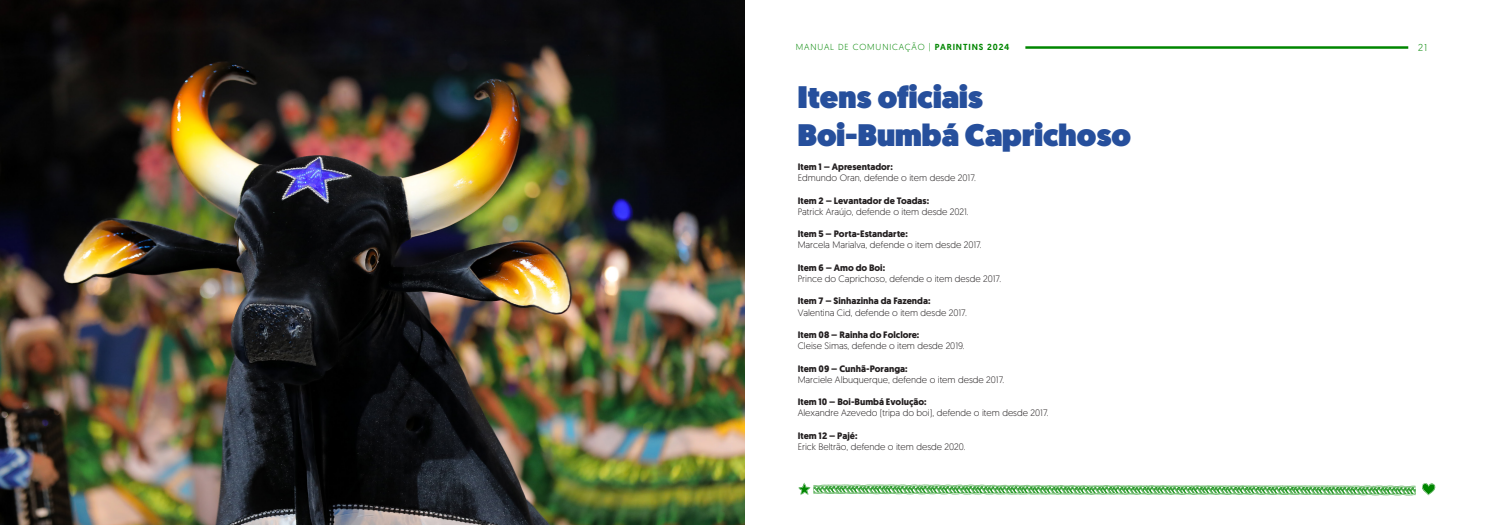
<style>
.page{position:relative;width:1489px;height:525px;background:#fff}
.page>*{position:absolute;margin:0;border:0;box-sizing:border-box;transform-origin:0 0}
.t1{font:900 31.12px "Geomanist";color:#264f9c}
.t2{font:300 10px "Geomanist";color:#008600}
.t3{font:300 9.38px "Geomanist";color:#231f20}
.t4{font:700 9.38px "Geomanist";color:#231f20}
.t5{font:300 8.75px "Geomanist";letter-spacing:.1em;color:#008600}
.s1{font-weight:500}
</style>
<div class="page">
<hr style="left:1025px;top:46px;width:383px;height:3px;background:#008600">
<svg style="left:798px;top:482px;width:617px;height:13px"></svg>
<svg style="left:1422px;top:483px;width:13px;height:12px"></svg>
<img style="left:0;top:0;width:744px;height:524px">
<p class="t5" style="left:795px;top:41px;width:215px">MANUAL DE COMUNICAÇÃO | <span class="s1">PARINTINS 2024</span></p>
<p class="t2" style="left:1417px;top:41px;width:10px">21</p>
<p class="t1" style="left:797px;top:77px;width:187px">Itens oficiais</p>
<p class="t1" style="left:797px;top:114px;width:335px">Boi-Bumbá Caprichoso</p>
<p class="t4" style="left:797px;top:160px;width:97px">Item 1 – Apresentador:</p>
<p class="t3" style="left:797px;top:172px;width:180px">Edmundo Oran, defende o item desde 2017.</p>
<p class="t4" style="left:797px;top:194px;width:133px">Item 2 – Levantador de Toadas:</p>
<p class="t3" style="left:797px;top:205px;width:172px">Patrick Araújo, defende o item desde 2021.</p>
<p class="t4" style="left:797px;top:227px;width:112px">Item 5 – Porta-Estandarte:</p>
<p class="t3" style="left:797px;top:239px;width:186px">Marcela Marialva, defende o item desde 2017.</p>
<p class="t4" style="left:797px;top:261px;width:89px">Item 6 – Amo do Boi:</p>
<p class="t3" style="left:797px;top:272px;width:205px">Prince do Caprichoso, defende o item desde 2017.</p>
<p class="t4" style="left:797px;top:294px;width:134px">Item 7 – Sinhazinha da Fazenda:</p>
<p class="t3" style="left:797px;top:306px;width:171px">Valentina Cid, defende o item desde 2017.</p>
<p class="t4" style="left:797px;top:328px;width:123px">Item 08 – Rainha do Folclore:</p>
<p class="t3" style="left:797px;top:339px;width:168px">Cleise Simas, defende o item desde 2019.</p>
<p class="t4" style="left:797px;top:362px;width:111px">Item 09 – Cunhã-Poranga:</p>
<p class="t3" style="left:797px;top:373px;width:208px">Marciele Albuquerque, defende o item desde 2017.</p>
<p class="t4" style="left:797px;top:395px;width:130px">Item 10 – Boi-Bumbá Evolução:</p>
<p class="t3" style="left:797px;top:407px;width:252px">Alexandre Azevedo (tripa do boi), defende o item desde 2017.</p>
<p class="t4" style="left:797px;top:429px;width:61px">Item 12 – Pajé:</p>
<p class="t3" style="left:797px;top:440px;width:169px">Erick Beltrão, defende o item desde 2020.</p>
</div>
